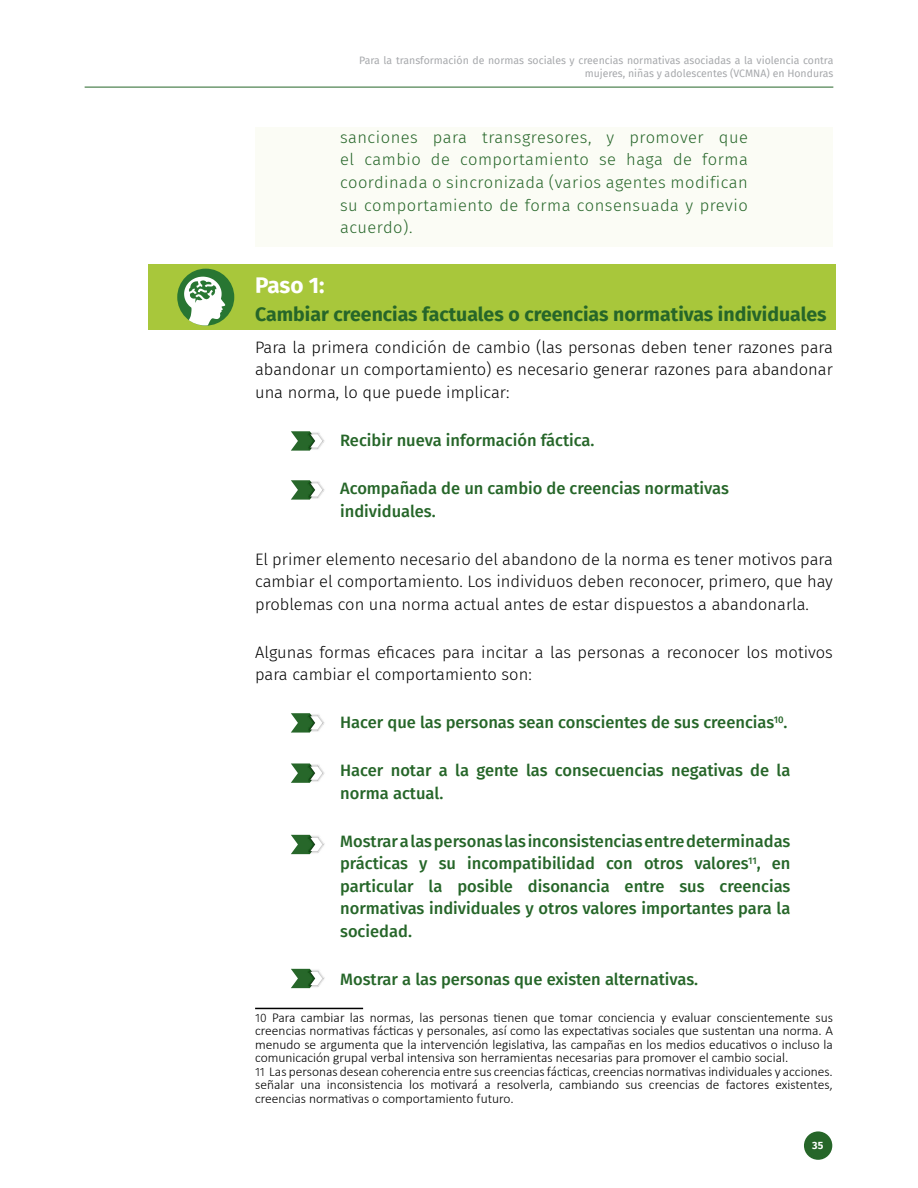
<style>
.page{position:relative;width:918px;height:1188px;background:#fff}
.page>*{position:absolute;margin:0;border:0;box-sizing:border-box;transform-origin:0 0}
.t1{font:700 22.5px "Fira Sans";color:#fff}
.t2{font:700 19.5px "Fira Sans";color:#266629}
.t3{font:500 16.5px/22.5px "Fira Sans";color:#266629}
.t4{font:300 16.5px/22.5px "Fira Sans";color:#000;text-align:justify}
.t5{font:300 16.5px/22.5px "Fira Sans";letter-spacing:.03em;color:#266629;text-align:justify}
.t6{font:300 13.5px/13.5px "Calibri";color:#000}
.t7{font:10.5px/13.5px "Fira Sans";color:#a7a9ac;text-align:right}
.t8{font:700 10.5px "Fira Sans";color:#fff}
.s1{font-family:"Fira Sans";font-size:12px}
</style>
<div class="page">
<hr style="left:85px;top:87px;width:748px;height:1px;background:#266629">
<div style="left:804px;top:1131px;width:28px;height:29px;background:#266629;border-radius:50%"></div>
<div style="left:148px;top:265px;width:687px;height:65px;background:#a8c73b"></div>
<div style="left:255px;top:128px;width:578px;height:119px;background:#fbfcf5"></div>
<hr style="left:255px;top:1008px;width:108px;height:1px;background:#000">
<svg style="left:291px;top:431px;width:34px;height:20px"></svg>
<svg style="left:291px;top:713px;width:34px;height:20px"></svg>
<svg style="left:291px;top:763px;width:34px;height:20px"></svg>
<svg style="left:291px;top:835px;width:34px;height:19px"></svg>
<svg style="left:291px;top:969px;width:34px;height:19px"></svg>
<svg style="left:291px;top:480px;width:34px;height:20px"></svg>
<div style="left:177px;top:269px;width:57px;height:57px;background:#287632;border-radius:50%"></div>
<svg style="left:184px;top:277px;width:41px;height:48px"></svg>
<p class="t7" style="left:359px;top:53px;width:476px">Para la transformación de normas sociales y creencias normativas asociadas a la violencia contra mujeres, niñas y adolescentes (VCMNA) en Honduras</p>
<p class="t5" style="left:340px;top:126px;width:409px">sanciones para transgresores, y promover que el cambio de comportamiento se haga de forma coordinada o sincronizada (varios agentes modifican su comportamiento de forma consensuada y previo acuerdo).</p>
<h1 class="t1" style="left:255px;top:266px;width:71px">Paso 1:</h1>
<h2 class="t2" style="left:255px;top:298px;width:573px">Cambiar creencias factuales o creencias normativas individuales</h2>
<p class="t4" style="left:255px;top:336px;width:579px">Para la primera condición de cambio (las personas deben tener razones para abandonar un comportamiento) es necesario generar razones para abandonar una norma, lo que puede implicar:</p>
<p class="t3" style="left:313px;top:428px;width:283px">• Recibir nueva información fáctica.</p>
<p class="t3" style="left:340px;top:476px;width:390px;text-indent:-27px">• Acompañada de un cambio de creencias normativas individuales.</p>
<p class="t4" style="left:255px;top:547px;width:579px">El primer elemento necesario del abandono de la norma es tener motivos para cambiar el comportamiento. Los individuos deben reconocer, primero, que hay problemas con una norma actual antes de estar dispuestos a abandonarla.</p>
<p class="t4" style="left:255px;top:640px;width:579px">Algunas formas eficaces para incitar a las personas a reconocer los motivos para cambiar el comportamiento son:</p>
<p class="t3" style="left:313px;top:710px;width:476px">• Hacer que las personas sean conscientes de sus creencias<sup>10</sup>.</p>
<p class="t3" style="left:340px;top:758px;width:452px;text-indent:-27px">• Hacer notar a la gente las consecuencias negativas de la norma actual.</p>
<p class="t3" style="left:340px;top:829px;width:452px;text-align:justify;text-indent:-27px">• Mostrar a las personas las inconsistencias entre determinadas prácticas y su incompatibilidad con otros valores<sup>11</sup>, en particular la posible disonancia entre sus creencias normativas individuales y otros valores importantes para la sociedad.</p>
<p class="t3" style="left:313px;top:967px;width:387px">• Mostrar a las personas que existen alternativas.</p>
<p class="t6" style="left:255px;top:1010px;width:579px"><span class="s1">10</span> Para cambiar las normas, las personas tienen que tomar conciencia y evaluar conscientemente sus creencias normativas fácticas y personales, así como las expectativas sociales que sustentan una norma. A menudo se argumenta que la intervención legislativa, las campañas en los medios educativos o incluso la comunicación grupal verbal intensiva son herramientas necesarias para promover el cambio social.<br><span class="s1">11</span> Las personas desean coherencia entre sus creencias fácticas, creencias normativas individuales y acciones. señalar una inconsistencia los motivará a resolverla, cambiando sus creencias de factores existentes, creencias normativas o comportamiento futuro.</p>
<p class="t8" style="left:812px;top:1136px;width:13px">35</p>
</div>
